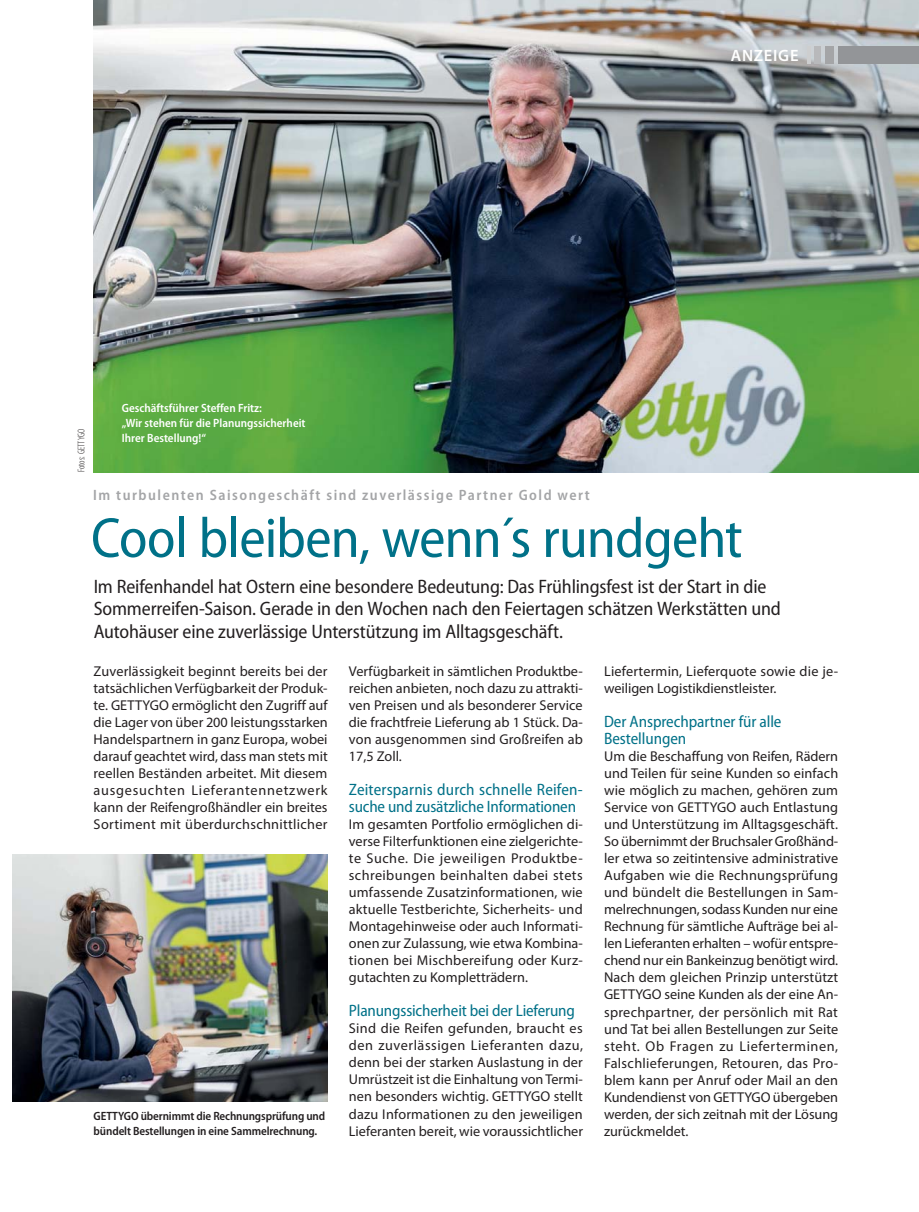
<style>
.page{position:relative;width:919px;height:1212px;background:#fff}
.page>*{position:absolute;margin:0;border:0;box-sizing:border-box;transform-origin:0 0}
.t1{font:semi-condensed 57px "Myriad Pro";letter-spacing:-.015em;color:#007188}
.t2{font:semi-condensed 19.5px/22.5px "Myriad Pro";letter-spacing:-.01em;color:#231f20}
.t3{font:semi-condensed 16.5px/17px "Myriad Pro";letter-spacing:-.005em;color:#007188}
.t4{font:600 16.5px "Myriad Pro";letter-spacing:.045em;color:#fff}
.t5{font:600 semi-condensed 15px "Myriad Pro";letter-spacing:.1em;color:#a4a5a7}
.t6{font:14.25px/17px "Myriad Pro";color:#231f20;text-align:justify}
.t7{font:600 semi-condensed 12px/15px "Myriad Pro";color:#fff}
.t8{font:600 semi-condensed 12px/15px "Myriad Pro";letter-spacing:-.01em;color:#231f20}
.t9{font:300 condensed 9.75px "Myriad Pro";color:#231f20}
</style>
<div class="page">
<img style="left:94px;top:0;width:824px;height:472px">
<img style="left:13px;top:855px;width:315px;height:246px">
<hr style="left:807px;top:47px;width:3px;height:17px;background:#cdcecf">
<div style="left:814px;top:47px;width:7px;height:17px;background:#b8b9bb"></div>
<div style="left:825px;top:47px;width:8px;height:17px;background:#a4a5a7"></div>
<div style="left:838px;top:47px;width:80px;height:17px;background:#939598"></div>
<p class="t4" style="left:731px;top:45px;width:69px">ANZEIGE</p>
<p class="t9" style="left:75px;top:472px;width:45px;rotate:-90deg">Fotos: GETTYGO</p>
<p class="t7" style="left:122px;top:402px;width:185px">Geschäftsführer Steffen Fritz:<br>„Wir stehen für die Planungssicherheit<br>Ihrer Bestellung!“</p>
<p class="t5" style="left:93px;top:490px;width:498px">Im turbulenten Saisongeschäft sind zuverlässige Partner Gold wert</p>
<h1 class="t1" style="left:91px;top:516px;width:653px">Cool bleiben, wenn´s rundgeht</h1>
<p class="t2" style="left:94px;top:577px;width:688px">Im Reifenhandel hat Ostern eine besondere Bedeutung: Das Frühlingsfest ist der Start in die<br>Sommerreifen-Saison. Gerade in den Wochen nach den Feiertagen schätzen Werkstätten und<br>Autohäuser eine zuverlässige Unterstützung im Alltagsgeschäft.</p>
<p class="t6" style="left:604px;top:664px;width:235px">Liefertermin, Lieferquote sowie die je&shy;weiligen Logistikdienstleister.</p>
<p class="t3" style="left:604px;top:715px;width:179px">Der Ansprechpartner für alle<br>Bestellungen</p>
<p class="t6" style="left:604px;top:749px;width:236px">Um die Beschaffung von Reifen, Rädern und Teilen für seine Kunden so einfach wie möglich zu machen, gehören zum Service von GETTYGO auch Entlastung und Unterstützung im Alltagsgeschäft.<br>So übernimmt der Bruchsaler Großhänd&shy;ler etwa so zeitintensive administrative Aufgaben wie die Rechnungsprüfung und bündelt die Bestellungen in Sam&shy;melrechnungen, sodass Kunden nur eine Rechnung für sämtliche Aufträge bei al&shy;len Lieferanten erhalten – wofür entspre&shy;chend nur ein Bankeinzug benötigt wird.<br>Nach dem gleichen Prinzip unterstützt GETTYGO seine Kunden als der eine An&shy;sprechpartner, der persönlich mit Rat und Tat bei allen Bestellungen zur Seite steht. Ob Fragen zu Lieferterminen, Falschlieferungen, Retouren, das Pro&shy;blem kann per Anruf oder Mail an den Kundendienst von GETTYGO übergeben werden, der sich zeitnah mit der Lösung zurückmeldet.</p>
<p class="t6" style="left:94px;top:664px;width:236px">Zuverlässigkeit beginnt bereits bei der tatsächlichen Verfügbarkeit der Produk&shy;te. GETTYGO ermöglicht den Zugriff auf die Lager von über 200 leistungsstarken Handelspartnern in ganz Europa, wobei darauf geachtet wird, dass man stets mit reellen Beständen arbeitet. Mit diesem ausgesuchten Lieferantennetzwerk kann der Reifengroßhändler ein breites Sortiment mit überdurchschnittlicher</p>
<p class="t6" style="left:349px;top:664px;width:235px">Verfügbarkeit in sämtlichen Produktbe&shy;reichen anbieten, noch dazu zu attrakti&shy;ven Preisen und als besonderer Service die frachtfreie Lieferung ab 1 Stück. Da&shy;von ausgenommen sind Großreifen ab 17,5 Zoll.</p>
<p class="t3" style="left:349px;top:783px;width:235px">Zeitersparnis durch schnelle Reifen&shy;suche und zusätzliche Informationen</p>
<p class="t6" style="left:349px;top:817px;width:235px">Im gesamten Portfolio ermöglichen di&shy;verse Filterfunktionen eine zielgerichte&shy;te Suche. Die jeweiligen Produktbe&shy;schreibungen beinhalten dabei stets umfassende Zusatzinformationen, wie aktuelle Testberichte, Sicherheits- und Montagehinweise oder auch Informati&shy;onen zur Zulassung, wie etwa Kombina&shy;tionen bei Mischbereifung oder Kurz&shy;gutachten zu Kompletträdern.</p>
<p class="t3" style="left:349px;top:1004px;width:227px">Planungssicherheit bei der Lieferung</p>
<p class="t6" style="left:349px;top:1021px;width:236px">Sind die Reifen gefunden, braucht es den zuverlässigen Lieferanten dazu, denn bei der starken Auslastung in der Umrüstzeit ist die Einhaltung von Termi&shy;nen besonders wichtig. GETTYGO stellt dazu Informationen zu den jeweiligen Lieferanten bereit, wie voraussichtlicher</p>
<p class="t8" style="left:94px;top:1110px;width:233px">GETTYGO übernimmt die Rechnungsprüfung und bündelt Bestellungen in eine Sammelrechnung.</p>
</div>
